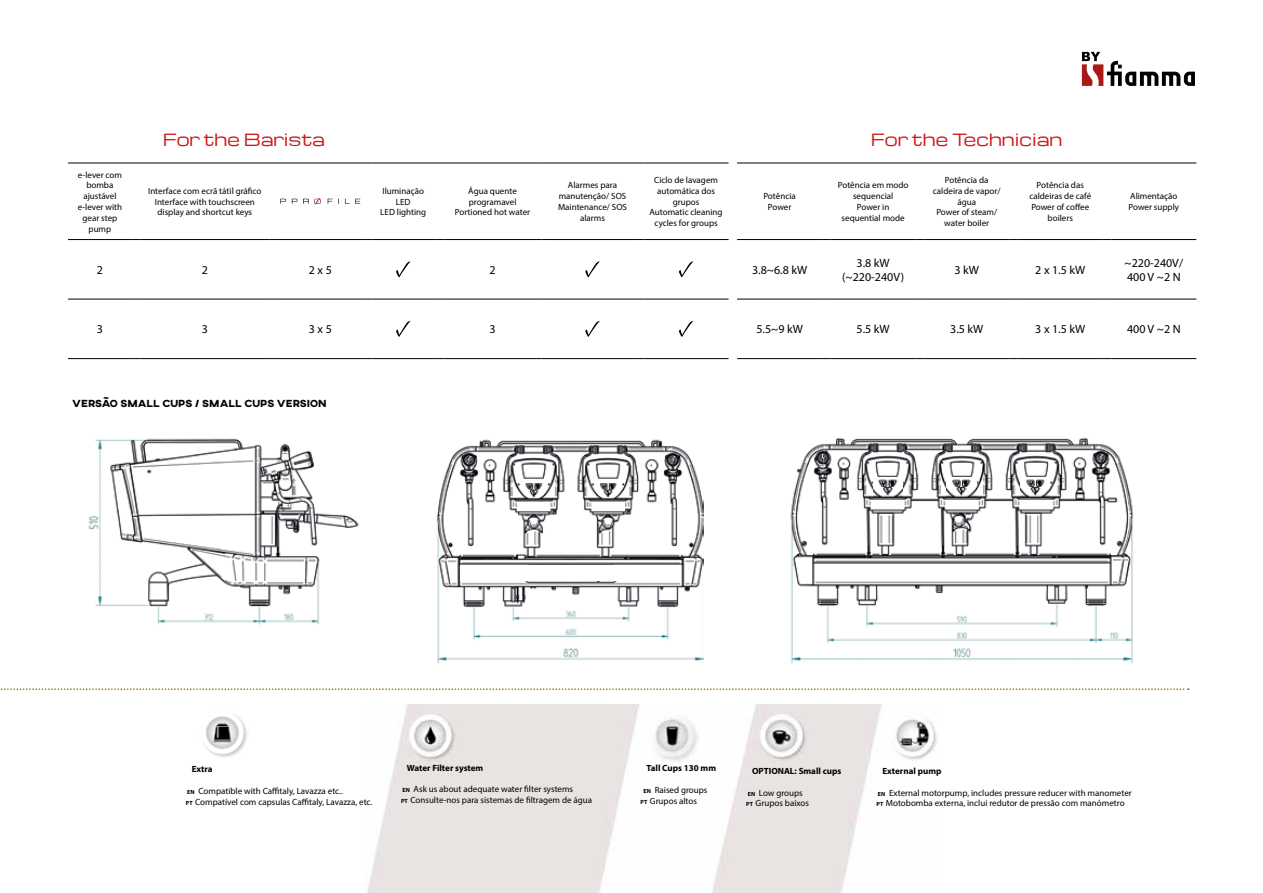
<style>
.page{position:relative;width:1263px;height:893px;background:#fff}
.page>*{position:absolute;margin:0;border:0;box-sizing:border-box;transform-origin:0 0}
.t1{font:16.5px "Michroma";color:#cd171a}
.t2{font:12px/14.4px "Myriad Pro";color:#000;text-align:center}
.t3{font:800 10.5px "AXIS";color:#000}
.t4{font:9px/10.8px "Myriad Pro";color:#000;text-align:center}
.t5{font:700 9px "Myriad Pro";color:#000}
.s1{font-weight:700;font-size:6px}
</style>
<div class="page">
<hr style="left:68px;top:163px;width:64px;height:1px;background:#000">
<hr style="left:140px;top:163px;width:129px;height:1px;background:#000">
<hr style="left:278px;top:163px;width:85px;height:1px;background:#000">
<hr style="left:371px;top:163px;width:64px;height:1px;background:#000">
<hr style="left:444px;top:163px;width:97px;height:1px;background:#000">
<hr style="left:550px;top:163px;width:85px;height:1px;background:#000">
<hr style="left:643px;top:163px;width:86px;height:1px;background:#000">
<hr style="left:737px;top:163px;width:85px;height:1px;background:#000">
<hr style="left:831px;top:163px;width:85px;height:1px;background:#000">
<hr style="left:924px;top:163px;width:85px;height:1px;background:#000">
<hr style="left:1018px;top:163px;width:85px;height:1px;background:#000">
<hr style="left:1111px;top:163px;width:85px;height:1px;background:#000">
<hr style="left:68px;top:358px;width:64px;height:1px;background:#000">
<hr style="left:140px;top:358px;width:129px;height:1px;background:#000">
<hr style="left:278px;top:358px;width:85px;height:1px;background:#000">
<hr style="left:371px;top:358px;width:64px;height:1px;background:#000">
<hr style="left:444px;top:358px;width:97px;height:1px;background:#000">
<hr style="left:550px;top:358px;width:85px;height:1px;background:#000">
<hr style="left:643px;top:358px;width:86px;height:1px;background:#000">
<hr style="left:737px;top:358px;width:85px;height:1px;background:#000">
<hr style="left:831px;top:358px;width:85px;height:1px;background:#000">
<hr style="left:924px;top:358px;width:85px;height:1px;background:#000">
<hr style="left:1018px;top:358px;width:85px;height:1px;background:#000">
<hr style="left:1111px;top:358px;width:85px;height:1px;background:#000">
<hr style="left:68px;top:239px;width:64px;height:1px;background:#000">
<hr style="left:140px;top:239px;width:129px;height:1px;background:#000">
<hr style="left:278px;top:239px;width:85px;height:1px;background:#000">
<hr style="left:371px;top:239px;width:64px;height:1px;background:#000">
<hr style="left:444px;top:239px;width:97px;height:1px;background:#000">
<hr style="left:550px;top:239px;width:85px;height:1px;background:#000">
<hr style="left:643px;top:239px;width:86px;height:1px;background:#000">
<hr style="left:737px;top:239px;width:85px;height:1px;background:#000">
<hr style="left:831px;top:239px;width:85px;height:1px;background:#000">
<hr style="left:924px;top:239px;width:85px;height:1px;background:#000">
<hr style="left:1018px;top:239px;width:85px;height:1px;background:#000">
<hr style="left:1111px;top:239px;width:85px;height:1px;background:#000">
<hr style="left:68px;top:299px;width:64px;height:1px;background:#000">
<hr style="left:140px;top:299px;width:129px;height:1px;background:#000">
<hr style="left:278px;top:299px;width:85px;height:1px;background:#000">
<hr style="left:371px;top:299px;width:64px;height:1px;background:#000">
<hr style="left:444px;top:299px;width:97px;height:1px;background:#000">
<hr style="left:550px;top:299px;width:85px;height:1px;background:#000">
<hr style="left:643px;top:299px;width:86px;height:1px;background:#000">
<hr style="left:737px;top:299px;width:85px;height:1px;background:#000">
<hr style="left:831px;top:299px;width:85px;height:1px;background:#000">
<hr style="left:924px;top:299px;width:85px;height:1px;background:#000">
<hr style="left:1018px;top:299px;width:85px;height:1px;background:#000">
<hr style="left:1111px;top:299px;width:85px;height:1px;background:#000">
<svg style="left:280px;top:198px;width:80px;height:7px"></svg>
<svg style="left:396px;top:261px;width:14px;height:16px"></svg>
<svg style="left:585px;top:261px;width:15px;height:16px"></svg>
<svg style="left:679px;top:261px;width:14px;height:16px"></svg>
<svg style="left:396px;top:321px;width:14px;height:16px"></svg>
<svg style="left:585px;top:321px;width:15px;height:16px"></svg>
<svg style="left:679px;top:321px;width:14px;height:16px"></svg>
<img style="left:367px;top:704px;width:570px;height:189px">
<img style="left:204px;top:715px;width:43px;height:42px">
<svg style="left:0;top:688px;width:1189px;height:2px"></svg>
<img style="left:88px;top:438px;width:271px;height:187px">
<svg style="left:1082px;top:52px;width:113px;height:34px"></svg>
<img style="left:437px;top:439px;width:266px;height:225px">
<div style="left:460px;top:565px;width:221px;height:16px;background:#fff"></div>
<img style="left:790px;top:437px;width:344px;height:227px">
<img style="left:873px;top:477px;width:30px;height:21px">
<img style="left:947px;top:477px;width:29px;height:21px">
<img style="left:1020px;top:477px;width:30px;height:21px">
<p class="t4" style="left:78px;top:169px;width:46px">e-lever com bomba ajustável e-lever with gear step pump</p>
<h1 class="t1" style="left:163px;top:131px;width:164px">For the Barista</h1>
<h1 class="t1" style="left:871px;top:131px;width:193px">For the Technician</h1>
<p class="t4" style="left:148px;top:185px;width:115px">Interface com ecrã tátil gráfico<br>Interface with touchscreen display and shortcut keys</p>
<p class="t4" style="left:380px;top:185px;width:47px">Iluminação<br>LED<br>LED lighting</p>
<p class="t4" style="left:455px;top:185px;width:77px">Água quente programavel<br>Portioned hot water</p>
<p class="t4" style="left:558px;top:180px;width:71px">Alarmes para manutenção/ SOS<br>Maintenance/ SOS alarms</p>
<p class="t4" style="left:649px;top:174px;width:75px">Ciclo de lavagem automática dos grupos<br>Automatic cleaning cycles for groups</p>
<p class="t4" style="left:763px;top:191px;width:34px">Potência<br>Power</p>
<p class="t4" style="left:838px;top:180px;width:72px">Potência em modo sequencial<br>Power in sequential mode</p>
<p class="t4" style="left:933px;top:174px;width:69px">Potência da caldeira de vapor/ água<br>Power of steam/ water boiler</p>
<p class="t4" style="left:1029px;top:180px;width:63px">Potência das caldeiras de café<br>Power of coffee boilers</p>
<p class="t4" style="left:1128px;top:191px;width:52px;text-align:left">Alimentação<br>Power supply</p>
<h2 class="t2" style="left:97px;top:262px;width:8px">2</h2>
<h2 class="t2" style="left:202px;top:262px;width:8px">2</h2>
<h2 class="t2" style="left:309px;top:262px;width:24px">2 x 5</h2>
<h2 class="t2" style="left:489px;top:262px;width:8px">2</h2>
<h2 class="t2" style="left:752px;top:262px;width:57px">3.8~6.8 kW</h2>
<h2 class="t2" style="left:842px;top:255px;width:63px">3.8 kW (~220-240V)</h2>
<h2 class="t2" style="left:954px;top:262px;width:26px">3 kW</h2>
<h2 class="t2" style="left:1035px;top:262px;width:51px">2 x 1.5 kW</h2>
<h2 class="t2" style="left:1124px;top:255px;width:60px;text-align:left">~220-240V/<br>400 V ~2 N</h2>
<h2 class="t2" style="left:97px;top:322px;width:8px">3</h2>
<h2 class="t2" style="left:202px;top:322px;width:8px">3</h2>
<h2 class="t2" style="left:309px;top:322px;width:24px">3 x 5</h2>
<h2 class="t2" style="left:489px;top:322px;width:8px">3</h2>
<h2 class="t2" style="left:756px;top:322px;width:48px">5.5~9 kW</h2>
<h2 class="t2" style="left:857px;top:322px;width:35px">5.5 kW</h2>
<h2 class="t2" style="left:950px;top:322px;width:35px">3.5 kW</h2>
<h2 class="t2" style="left:1035px;top:322px;width:51px">3 x 1.5 kW</h2>
<h2 class="t2" style="left:1127px;top:322px;width:55px">400 V ~2 N</h2>
<p class="t3" style="left:72px;top:396px;width:256px">VERSÃO SMALL CUPS / SMALL CUPS VERSION</p>
<p class="t5" style="left:192px;top:764px;width:22px">Extra</p>
<p class="t4" style="left:186px;top:785px;width:188px;text-align:left"><span class="s1">EN</span> Compatible with Caffitaly, Lavazza etc..<br><span class="s1">PT</span> Compatível com capsulas Caffitaly, Lavazza, etc.</p>
<p class="t5" style="left:407px;top:762px;width:78px">Water Filter system</p>
<p class="t4" style="left:401px;top:784px;width:193px;text-align:left"><span class="s1">EN</span> Ask us about adequate water filter systems<br><span class="s1">PT</span> Consulte-nos para sistemas de filtragem de água</p>
<p class="t5" style="left:646px;top:762px;width:71px">Tall Cups 130 mm</p>
<p class="t4" style="left:640px;top:784px;width:69px;text-align:left;text-indent:3px"><span class="s1">EN</span> Raised groups<br><span class="s1">PT</span> Grupos altos</p>
<p class="t5" style="left:752px;top:765px;width:91px">OPTIONAL: Small cups</p>
<p class="t4" style="left:746px;top:787px;width:64px;text-align:left"><span class="s1">EN</span> Low groups<br><span class="s1">PT</span> Grupos baixos</p>
<p class="t5" style="left:882px;top:765px;width:61px">External pump</p>
<p class="t4" style="left:876px;top:787px;width:257px;text-align:left"><span class="s1">EN</span> External motorpump, includes pressure reducer with manometer<br><span class="s1">PT</span> Motobomba externa, inclui redutor de pressão com manómetro</p>
</div>
